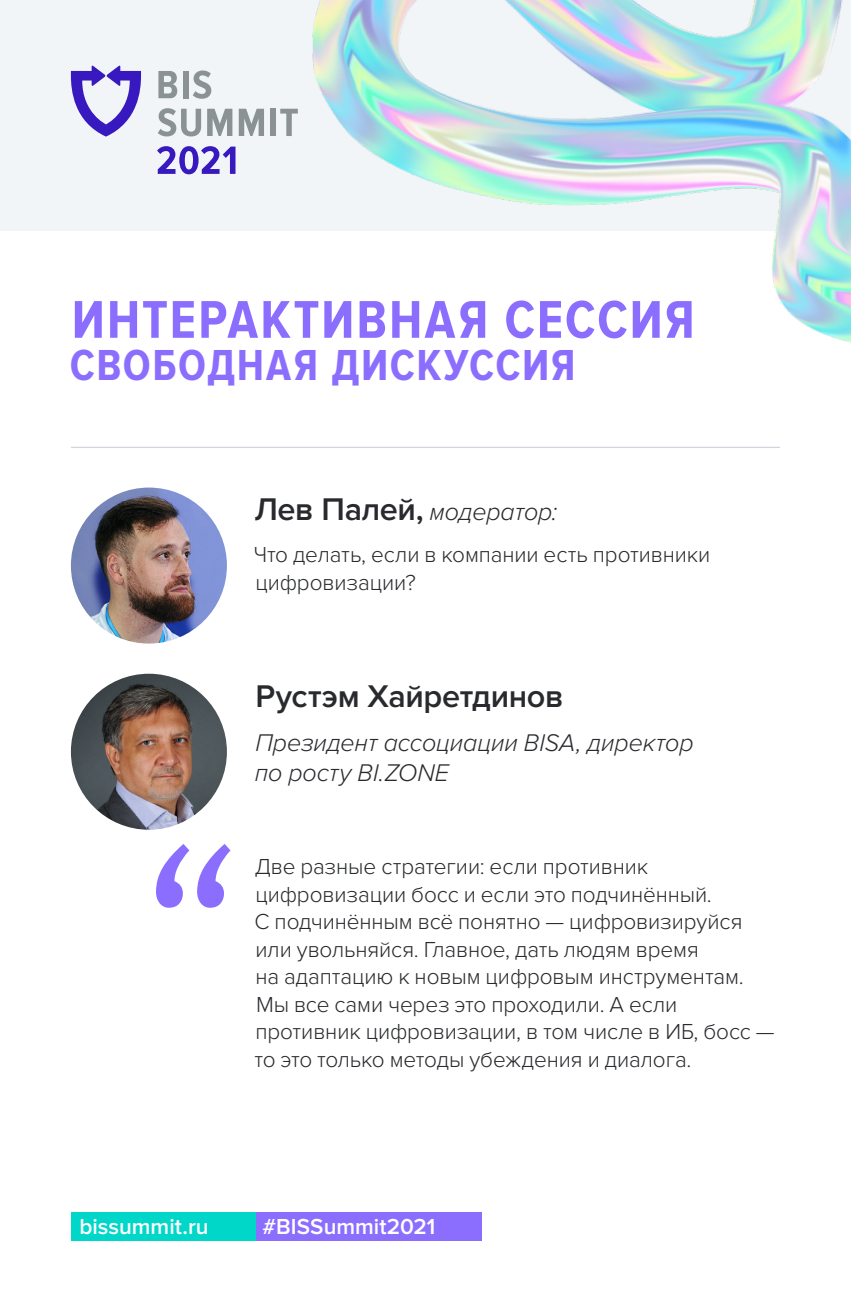
<style>
.page{position:relative;width:851px;height:1312px;background:#fff}
.page>*{position:absolute;margin:0;border:0;box-sizing:border-box;transform-origin:0 0}
.t1{font:700 55px "Proxima Nova Cond";letter-spacing:.03em;color:#8c6eff}
.t2{font:700 45px "Proxima Nova Cond";letter-spacing:.03em;color:#8c6eff}
.t3{font:600 32.5px "Proxima Nova";letter-spacing:-.01em;color:#282a2d}
.t4{font:italic 300 25px/30px "Proxima Nova";letter-spacing:-.005em;color:#282a2d}
.t5{font:300 22.5px/27.5px "Proxima Nova";letter-spacing:-.005em;color:#282a2d}
.t6{font:600 22.5px "Proxima Nova";color:#fff}
.s1{font-weight:600;font-style:normal;font-size:32.5px}
</style>
<div class="page">
<div style="left:0;top:0;width:850px;height:230px;background:#f2f5f7"></div>
<img style="left:312px;top:0;width:538px;height:342px">
<div style="left:255px;top:1212px;width:227px;height:28px;background:#8c6eff"></div>
<div style="left:71px;top:1212px;width:184px;height:28px;background:#00d7c8"></div>
<svg style="left:158px;top:71px;width:19px;height:27px"></svg>
<div style="left:183px;top:71px;width:5px;height:27px;background:#8a9293"></div>
<svg style="left:193px;top:70px;width:18px;height:29px"></svg>
<svg style="left:158px;top:108px;width:43px;height:29px"></svg>
<svg style="left:207px;top:109px;width:25px;height:27px"></svg>
<svg style="left:239px;top:109px;width:25px;height:27px"></svg>
<div style="left:270px;top:109px;width:6px;height:27px;background:#8a9293"></div>
<svg style="left:280px;top:109px;width:18px;height:27px"></svg>
<svg style="left:71px;top:66px;width:70px;height:71px"></svg>
<svg style="left:157px;top:146px;width:78px;height:28px"></svg>
<hr style="left:71px;top:446px;width:709px;height:2px;background:#d0d5de">
<img style="left:71px;top:487px;width:156px;height:156px;border-radius:78px">
<svg style="left:156px;top:844px;width:74px;height:63px"></svg>
<img style="left:71px;top:673px;width:156px;height:156px;border-radius:78px">
<p class="t1" style="left:72px;top:289px;width:624px">ИНТЕРАКТИВНАЯ СЕССИЯ</p>
<p class="t2" style="left:70px;top:340px;width:507px">СВОБОДНАЯ ДИСКУССИЯ</p>
<p class="t4" style="left:254px;top:497px;width:304px"><span class="s1">Лев Палей,</span> модератор:</p>
<p class="t5" style="left:254px;top:541px;width:458px">Что делать, если в компании есть противники цифровизации?</p>
<p class="t3" style="left:255px;top:676px;width:309px">Рустэм Хайретдинов</p>
<p class="t4" style="left:255px;top:727px;width:440px">Президент ассоциации BISA, директор по росту BI.ZONE</p>
<p class="t5" style="left:254px;top:853px;width:521px">Две разные стратегии: если противник цифровизации босс и если это подчинённый.<br>С подчинённым всё понятно — цифровизируйся или увольняйся. Главное, дать людям время<br>на адаптацию к новым цифровым инструментам.<br>Мы все сами через это проходили. А если противник цифровизации, в том числе в ИБ, босс — то это только методы убеждения и диалога.</p>
<p class="t6" style="left:79px;top:1212px;width:130px">bissummit.ru</p>
<p class="t6" style="left:262px;top:1212px;width:174px">#BISSummit2021</p>
</div>
